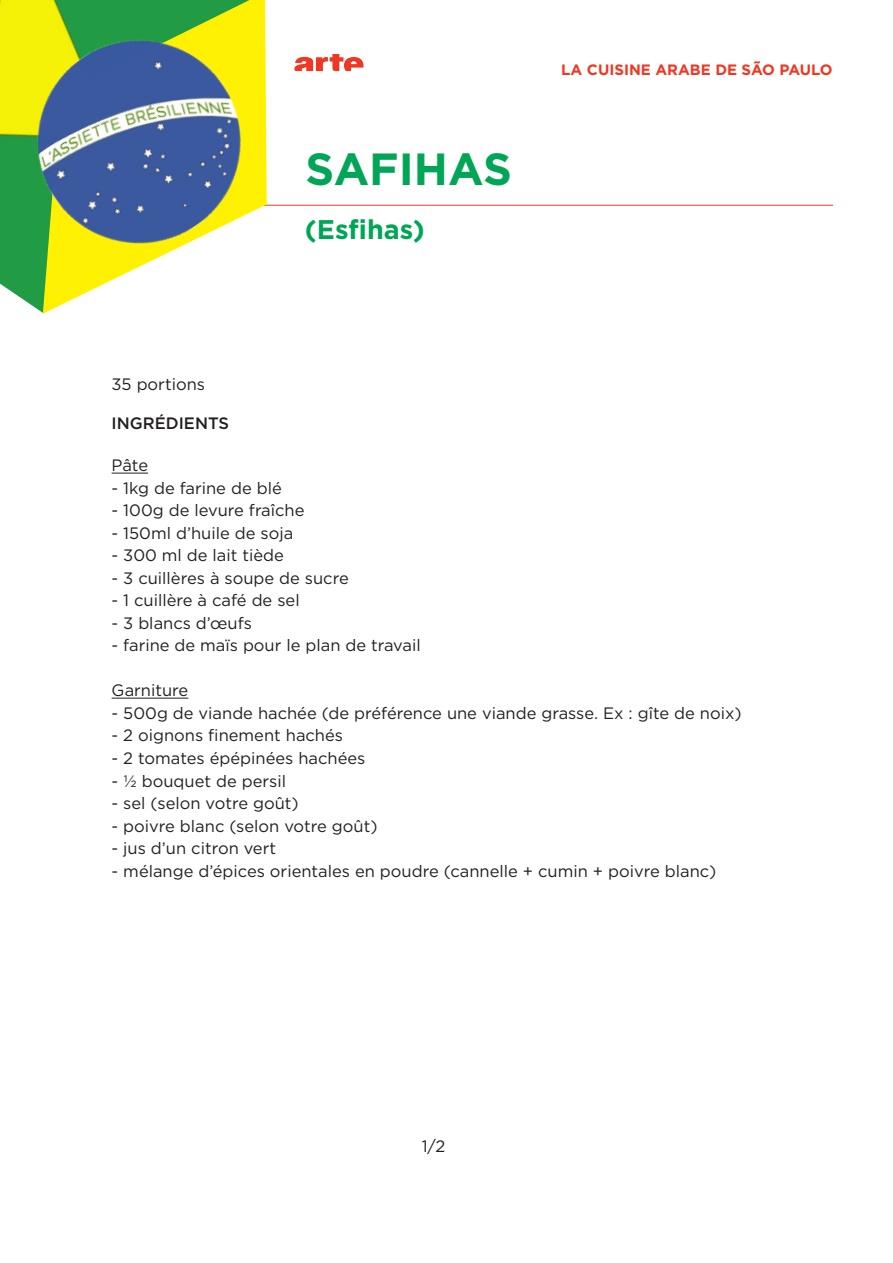
<style>
.page{position:relative;width:893px;height:1263px;background:#fff}
.page>*{position:absolute;margin:0;border:0;box-sizing:border-box;transform-origin:0 0}
.t1{font:700 45px "Gotham";color:#00a656}
.t2{font:700 27px "Gotham";color:#00a656}
.t3{font:16.5px "Gotham";color:#231f20}
.t4{font:500 16.5px "Gotham";color:#231f20}
.t5{font:700 15px "Gotham";color:#ee3823}
</style>
<div class="page">
<hr style="left:160px;top:205px;width:673px;height:1px;background:#ee3823">
<hr style="left:112px;top:473px;width:36px;height:1px;background:#231f20">
<hr style="left:112px;top:698px;width:76px;height:1px;background:#231f20">
<img style="left:0;top:0;width:376px;height:314px">
<p class="t1" style="left:306px;top:139px;width:208px">SAFIHAS</p>
<p class="t2" style="left:305px;top:212px;width:121px">(Esfihas)</p>
<p class="t5" style="left:561px;top:59px;width:273px">LA CUISINE ARABE DE SÃO PAULO</p>
<p class="t3" style="left:112px;top:373px;width:95px">35 portions</p>
<p class="t4" style="left:112px;top:412px;width:119px">INGRÉDIENTS</p>
<p class="t3" style="left:112px;top:455px;width:38px">Pâte</p>
<p class="t3" style="left:112px;top:477px;width:172px">- 1kg de farine de blé</p>
<p class="t3" style="left:112px;top:500px;width:194px">- 100g de levure fraîche</p>
<p class="t3" style="left:112px;top:522px;width:183px">- 150ml d’huile de soja</p>
<p class="t3" style="left:112px;top:545px;width:174px">- 300 ml de lait tiède</p>
<p class="t3" style="left:112px;top:567px;width:239px">- 3 cuillères à soupe de sucre</p>
<p class="t3" style="left:112px;top:590px;width:190px">- 1 cuillère à café de sel</p>
<p class="t3" style="left:112px;top:612px;width:142px">- 3 blancs d’œufs</p>
<p class="t3" style="left:112px;top:635px;width:311px">- farine de maïs pour le plan de travail</p>
<p class="t3" style="left:112px;top:680px;width:78px">Garniture</p>
<p class="t3" style="left:112px;top:702px;width:631px">- 500g de viande hachée (de préférence une viande grasse. Ex : gîte de noix)</p>
<p class="t3" style="left:112px;top:725px;width:233px">- 2 oignons finement hachés</p>
<p class="t3" style="left:112px;top:747px;width:255px">- 2 tomates épépinées hachées</p>
<p class="t3" style="left:112px;top:770px;width:176px">- ½ bouquet de persil</p>
<p class="t3" style="left:112px;top:792px;width:189px">- sel (selon votre goût)</p>
<p class="t3" style="left:112px;top:815px;width:267px">- poivre blanc (selon votre goût)</p>
<p class="t3" style="left:112px;top:837px;width:166px">- jus d’un citron vert</p>
<p class="t3" style="left:112px;top:860px;width:606px">- mélange d’épices orientales en poudre (cannelle + cumin + poivre blanc)</p>
<p class="t3" style="left:422px;top:1135px;width:25px">1/2</p>
</div>
